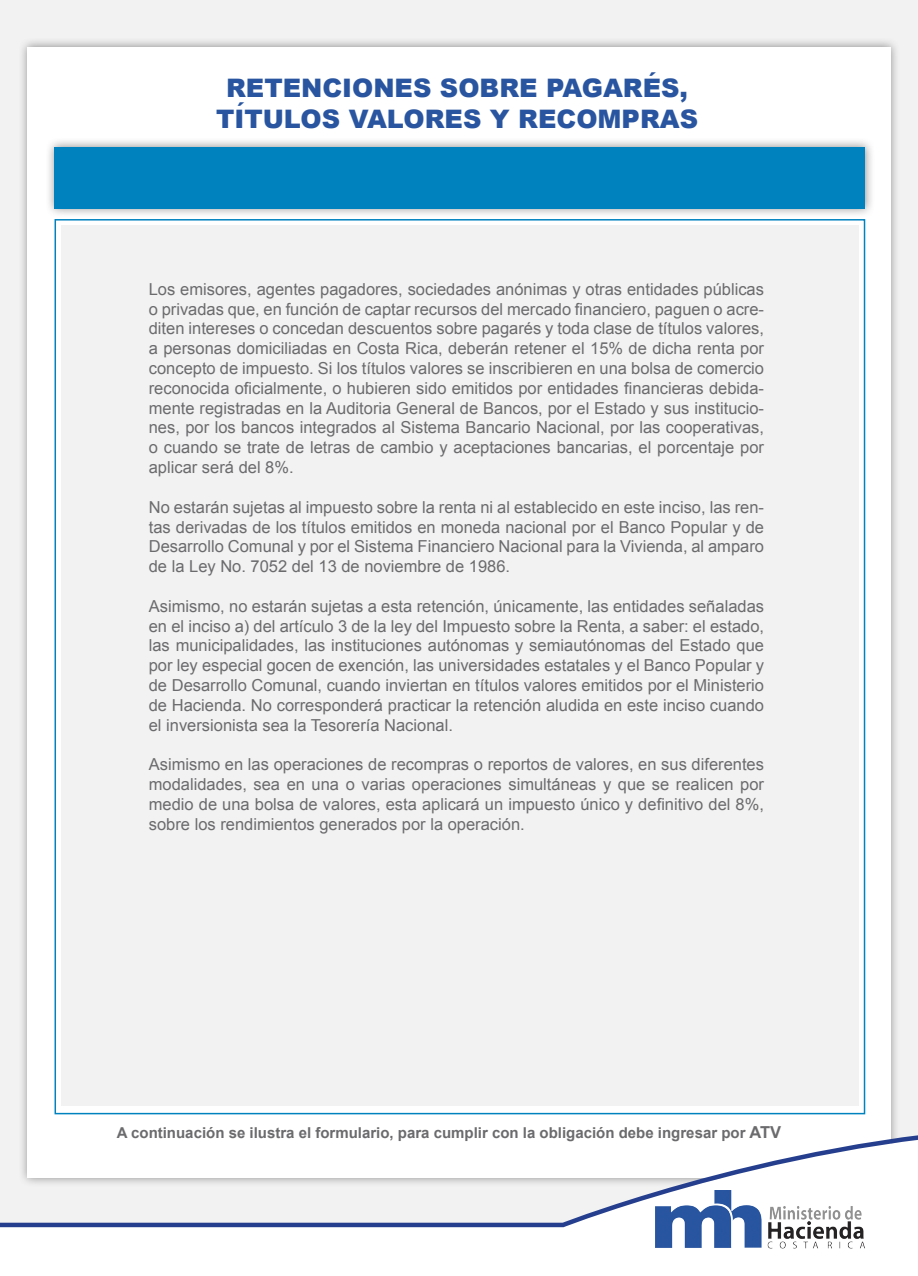
<style>
.page{position:relative;width:918px;height:1276px;background:#fff}
.page>*{position:absolute;margin:0;border:0;box-sizing:border-box;transform-origin:0 0}
.t1{font:900 25.5px "Arial";color:#2955a0}
.t2{font:16.5px/19.8px "Arial";color:#6b6b6e;text-align:justify}
.t3{font:700 15px "Arial";color:#6b6b6e}
.s1{font-size:16.5px}
</style>
<div class="page">
<div style="left:0;top:0;width:918px;height:1239px;background:#f2f2f2"></div>
<div style="left:18px;top:37px;width:883px;height:1150px;background:#6b6b6e;opacity:.75"></div>
<div style="left:28px;top:47px;width:863px;height:1130px;background:#fff"></div>
<div style="left:62px;top:225px;width:797px;height:881px;background:#f2f2f2"></div>
<div style="left:45px;top:137px;width:830px;height:81px;background:#6b6b6e;opacity:.75"></div>
<div style="left:55px;top:147px;width:810px;height:61px;background:#0082bf"></div>
<div style="left:0;top:1229px;width:918px;height:19px;background:#fff"></div>
<img style="left:656px;top:1229px;width:216px;height:20px">
<svg style="left:0;top:1123px;width:918px;height:106px"></svg>
<p class="t1" style="left:648px;top:63px;width:10px">´</p>
<p class="t1" style="left:226px;top:69px;width:464px">RETENCIONES SOBRE PAGARES,</p>
<p class="t1" style="left:216px;top:100px;width:484px">TITULOS VALORES Y RECOMPRAS</p>
<p class="t1" style="left:236px;top:94px;width:10px">´</p>
<p class="t2" style="left:149px;top:279px;width:617px">Los emisores, agentes pagadores, sociedades anónimas y otras entidades públicas o privadas que, en función de captar recursos del mercado financiero, paguen o acre&shy;diten intereses o concedan descuentos sobre pagarés y toda clase de títulos valores, a personas domiciliadas en Costa Rica, deberán retener el 15% de dicha renta por concepto de impuesto. Si los títulos valores se inscribieren en una bolsa de comercio reconocida oficialmente, o hubieren sido emitidos por entidades financieras debida&shy;mente registradas en la Auditoria General de Bancos, por el Estado y sus institucio&shy;nes, por los bancos integrados al Sistema Bancario Nacional, por las cooperativas, o cuando se trate de letras de cambio y aceptaciones bancarias, el porcentaje por aplicar será del 8%.</p>
<p class="t2" style="left:149px;top:497px;width:617px">No estarán sujetas al impuesto sobre la renta ni al establecido en este inciso, las ren&shy;tas derivadas de los títulos emitidos en moneda nacional por el Banco Popular y de Desarrollo Comunal y por el Sistema Financiero Nacional para la Vivienda, al amparo de la Ley No. 7052 del 13 de noviembre de 1986.</p>
<p class="t2" style="left:149px;top:596px;width:617px">Asimismo, no estarán sujetas a esta retención, únicamente, las entidades señaladas en el inciso a) del artículo 3 de la ley del Impuesto sobre la Renta, a saber: el estado, las municipalidades, las instituciones autónomas y semiautónomas del Estado que por ley especial gocen de exención, las universidades estatales y el Banco Popular y de Desarrollo Comunal, cuando inviertan en títulos valores emitidos por el Ministerio de Hacienda. No corresponderá practicar la retención aludida en este inciso cuando el inversionista sea la Tesorería Nacional.</p>
<p class="t2" style="left:149px;top:754px;width:617px">Asimismo en las operaciones de recompras o reportos de valores, en sus diferentes modalidades, sea en una o varias operaciones simultáneas y que se realicen por medio de una bolsa de valores, esta aplicará un impuesto único y definitivo del 8%, sobre los rendimientos generados por la operación.</p>
<p class="t3" style="left:117px;top:1122px;width:666px">A continuación se ilustra el formulario, para cumplir con la obligación debe ingresar por <span class="s1">ATV</span></p>
</div>
